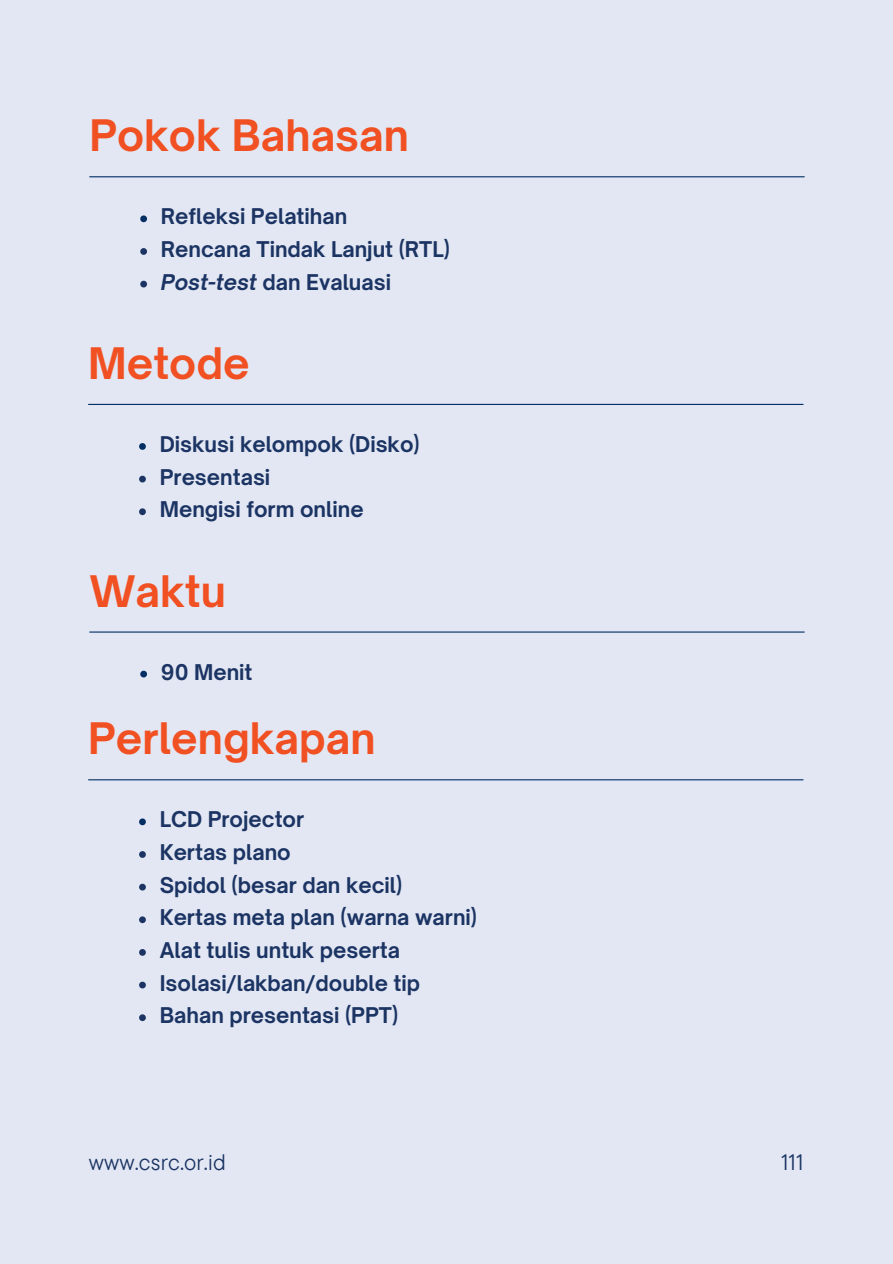
<style>
.page{position:relative;width:893px;height:1264px;background:#fff}
.page>*{position:absolute;margin:0;border:0;box-sizing:border-box;transform-origin:0 0}
.t1{font:700 41.55px "Open Sauce One";color:#f15022}
.t2{font:22.35px "TT Commons Pro";letter-spacing:.01em;color:#1b3463}
.t3{font:700 20.7px/32.7px "Open Sauce One";color:#1b3463}
.s1{font-style:italic}
</style>
<div class="page">
<div style="left:0;top:0;width:892px;height:1263px;background:#e3e7f3"></div>
<hr style="left:89px;top:176px;width:715px;height:1px;background:#032e64">
<svg style="left:140px;top:215px;width:7px;height:7px"></svg>
<svg style="left:140px;top:248px;width:7px;height:7px"></svg>
<svg style="left:140px;top:281px;width:7px;height:6px"></svg>
<hr style="left:88px;top:404px;width:715px;height:1px;background:#032e64">
<svg style="left:139px;top:443px;width:7px;height:7px"></svg>
<svg style="left:139px;top:475px;width:7px;height:7px"></svg>
<svg style="left:139px;top:508px;width:7px;height:7px"></svg>
<hr style="left:89px;top:631px;width:715px;height:1px;background:#032e64">
<svg style="left:140px;top:670px;width:7px;height:7px"></svg>
<hr style="left:88px;top:779px;width:715px;height:1px;background:#032e64">
<svg style="left:139px;top:818px;width:7px;height:7px"></svg>
<svg style="left:139px;top:851px;width:7px;height:6px"></svg>
<svg style="left:139px;top:883px;width:7px;height:7px"></svg>
<svg style="left:139px;top:916px;width:7px;height:7px"></svg>
<svg style="left:139px;top:949px;width:7px;height:6px"></svg>
<svg style="left:139px;top:981px;width:7px;height:7px"></svg>
<svg style="left:139px;top:1014px;width:7px;height:7px"></svg>
<h1 class="t1" style="left:89px;top:109px;width:321px">Pokok Bahasan</h1>
<p class="t3" style="left:161px;top:200px;width:290px">Refleksi Pelatihan<br>Rencana Tindak Lanjut (RTL)<br><span class="s1">Post-test</span> dan Evaluasi</p>
<h1 class="t1" style="left:88px;top:336px;width:163px">Metode</h1>
<p class="t3" style="left:160px;top:427px;width:261px">Diskusi kelompok (Disko)<br>Presentasi<br>Mengisi form online</p>
<h1 class="t1" style="left:89px;top:564px;width:138px">Waktu</h1>
<p class="t3" style="left:161px;top:655px;width:93px">90 Menit</p>
<h1 class="t1" style="left:88px;top:711px;width:289px">Perlengkapan</h1>
<p class="t3" style="left:160px;top:803px;width:319px">LCD Projector<br>Kertas plano<br>Spidol (besar dan kecil)<br>Kertas meta plan (warna warni)<br>Alat tulis untuk peserta<br>Isolasi/lakban/double tip<br>Bahan presentasi (PPT)</p>
<p class="t2" style="left:89px;top:1145px;width:138px">www.csrc.or.id</p>
<p class="t2" style="left:781px;top:1145px;width:24px">111</p>
</div>
